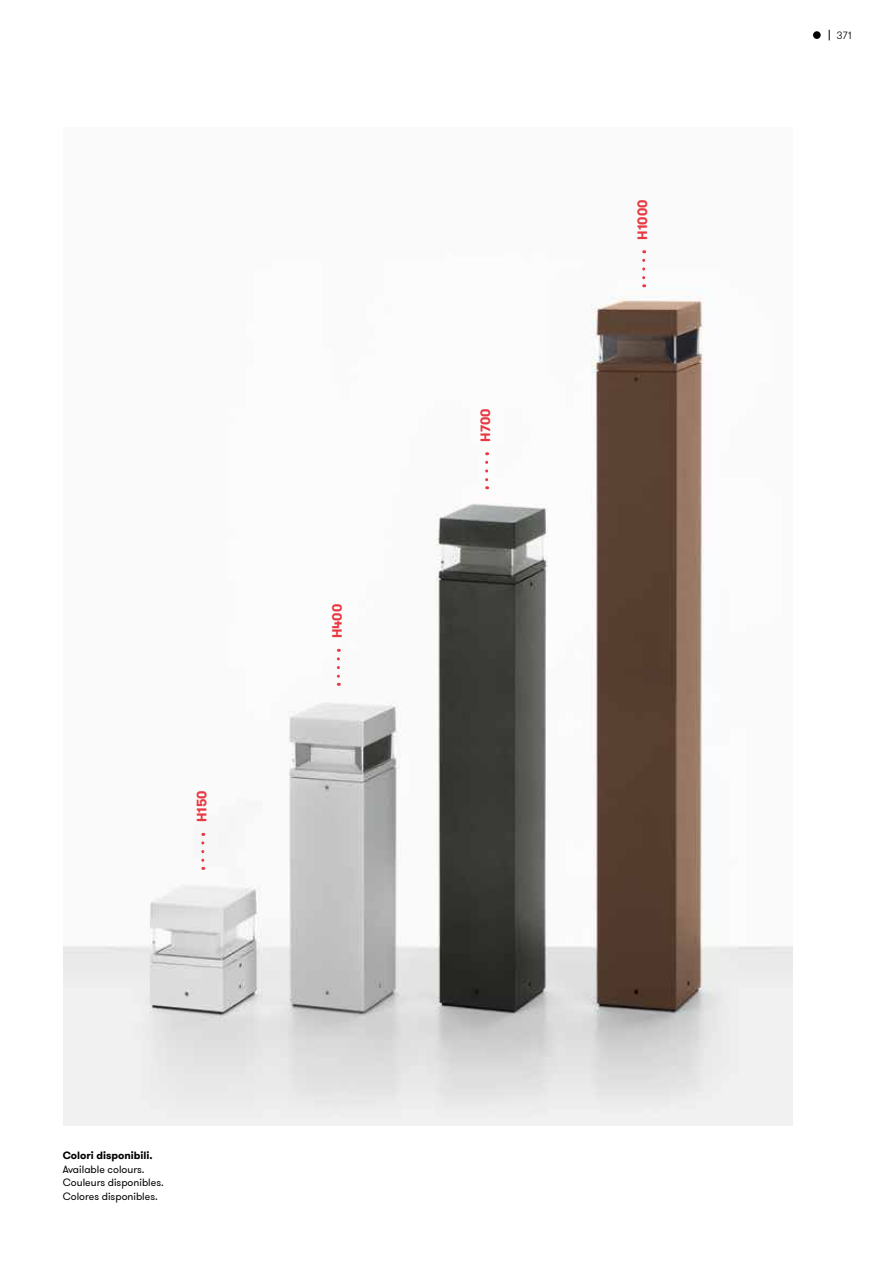
<style>
.page{position:relative;width:893px;height:1263px;background:#fff}
.page>*{position:absolute;margin:0;border:0;box-sizing:border-box;transform-origin:0 0}
.t1{font:700 13.5px "GT Walsheim Pro";color:#e83943}
.t2{font:10.5px/13.5px "GT Walsheim Pro";color:#000}
.t3{font:700 10.5px "GT Walsheim Pro";color:#000}
.t4{font:300 10.5px "GT Walsheim Pro";color:#000}
</style>
<div class="page">
<img style="left:64px;top:250px;width:728px;height:876px">
<svg style="left:642px;top:260px;width:3px;height:27px"></svg>
<svg style="left:485px;top:462px;width:3px;height:27px"></svg>
<svg style="left:337px;top:659px;width:3px;height:27px"></svg>
<svg style="left:201px;top:843px;width:3px;height:27px"></svg>
<div style="left:813px;top:31px;width:8px;height:8px;background:#000;border-radius:50%"></div>
<p class="t1" style="left:193px;top:822px;width:33px;rotate:-90deg">H150</p>
<p class="t1" style="left:328px;top:638px;width:36px;rotate:-90deg">H400</p>
<p class="t3" style="left:63px;top:1149px;width:91px">Colori disponibili.</p>
<p class="t2" style="left:63px;top:1162px;width:102px">Available colours.<br>Couleurs disponibles.<br>Colores disponibles.</p>
<p class="t1" style="left:477px;top:442px;width:35px;rotate:-90deg">H700</p>
<p class="t1" style="left:634px;top:240px;width:41px;rotate:-90deg">H1000</p>
<p class="t4" style="left:837px;top:29px;width:16px">371</p>
</div>
